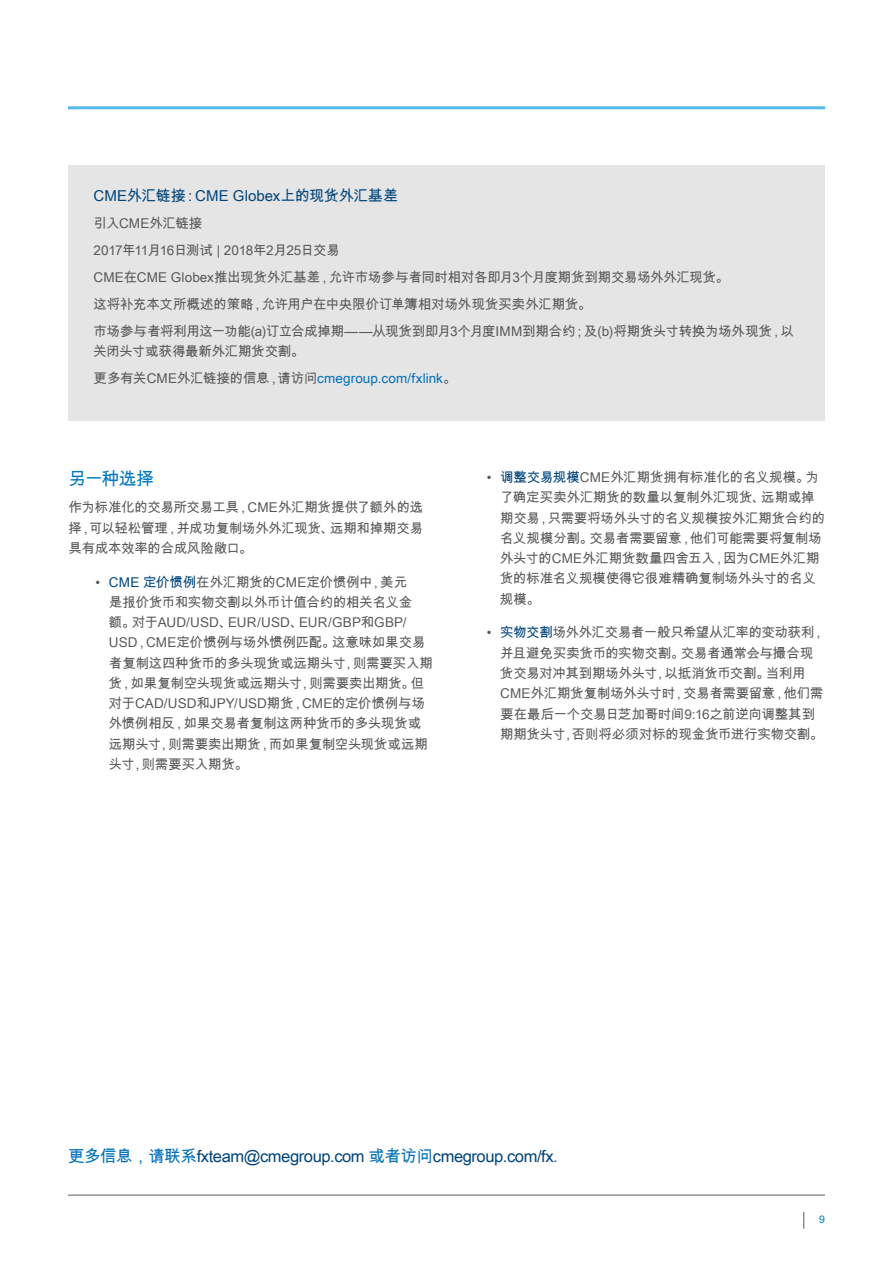
<style>
.page{position:relative;width:893px;height:1263px;background:#fff}
.page>*{position:absolute;margin:0;border:0;box-sizing:border-box;transform-origin:0 0}
.t1{font:18px "Arial Unicode MS";letter-spacing:-.05em;color:#0079c1}
.t2{font:16.5px "Arial Unicode MS";letter-spacing:-.025em;color:#004379}
.t3{font:15px "Arial Unicode MS";color:#00447c}
.t4{font:13.5px/20.2px "Arial Unicode MS";letter-spacing:-.02em;color:#58595b}
.t5{font:10.5px "Arial Unicode MS";color:#0079c1}
.s1{color:#0070ba}
.s2{color:#00447c}
</style>
<div class="page">
<svg style="left:803px;top:1212px;width:1px;height:17px"></svg>
<hr style="left:68px;top:1195px;width:757px;height:1px;background:#58595b">
<div style="left:68px;top:165px;width:757px;height:255px;background:#e5e5e5"></div>
<hr style="left:68px;top:106px;width:757px;height:3px;background:#54bceb">
<p class="t3" style="left:94px;top:185px;width:306px">CME外汇链接：CME Globex上的现货外汇基差</p>
<p class="t4" style="left:94px;top:209px;width:702px;line-height:27px">引入CME外汇链接<br>2017年11月16日测试 | 2018年2月25日交易<br>CME在CME Globex推出现货外汇基差，允许市场参与者同时相对各即月3个月度期货到期交易场外外汇现货。<br>这将补充本文所概述的策略，允许用户在中央限价订单簿相对场外现货买卖外汇期货。<br>市场参与者将利用这一功能(a)订立合成掉期——从现货到即月3个月度IMM到期合约；及(b)将期货头寸转换为场外现货，以</p>
<p class="t4" style="left:94px;top:338px;width:364px;line-height:27px">关闭头寸或获得最新外汇期货交割。<br>更多有关CME外汇链接的信息，请访问<span class="s1">cmegroup.com/fxlink</span>。</p>
<h1 class="t1" style="left:68px;top:466px;width:88px">另一种选择</h1>
<p class="t4" style="left:68px;top:497px;width:356px;text-align:justify">作为标准化的交易所交易工具，CME外汇期货提供了额外的选择，可以轻松管理，并成功复制场外外汇现货、远期和掉期交易具有成本效率的合成风险敞口。</p>
<p class="t4" style="left:109px;top:571px;width:325px;text-indent:-14px">• <span class="s2">CME 定价惯例</span>在外汇期货的CME定价惯例中，美元<br>是报价货币和实物交割以外币计值合约的相关名义金<br>额。对于AUD/USD、EUR/USD、EUR/GBP和GBP/<br>USD，CME定价惯例与场外惯例匹配。这意味如果交易者复制这四种货币的多头现货或远期头寸，则需要买入期货，如果复制空头现货或远期头寸，则需要卖出期货。但对于CAD/USD和JPY/USD期货，CME的定价惯例与场外惯例相反，如果交易者复制这两种货币的多头现货或远期头寸，则需要卖出期货，而如果复制空头现货或远期头寸，则需要买入期货。</p>
<p class="t4" style="left:500px;top:467px;width:327px;text-indent:-14px">• <span class="s2">调整交易规模</span>CME外汇期货拥有标准化的名义规模。为了确定买卖外汇期货的数量以复制外汇现货、远期或掉期交易，只需要将场外头寸的名义规模按外汇期货合约的名义规模分割。交易者需要留意，他们可能需要将复制场外头寸的CME外汇期货数量四舍五入，因为CME外汇期货的标准名义规模使得它很难精确复制场外头寸的名义规模。</p>
<p class="t4" style="left:500px;top:622px;width:327px;text-indent:-13px">• <span class="s2">实物交割</span>场外外汇交易者一般只希望从汇率的变动获利，并且避免买卖货币的实物交割。交易者通常会与撮合现货交易对冲其到期场外头寸，以抵消货币交割。当利用<br>CME外汇期货复制场外头寸时，交易者需要留意，他们需要在最后一个交易日芝加哥时间9:16之前逆向调整其到期期货头寸，否则将必须对标的现金货币进行实物交割。</p>
<p class="t2" style="left:68px;top:1144px;width:491px"><span class="s1">更多信息，请联系</span>fxteam@cmegroup.com <span class="s1">或者访问</span>cmegroup.com/fx<span class="s1">.</span></p>
<p class="t5" style="left:819px;top:1211px;width:7px">9</p>
</div>
